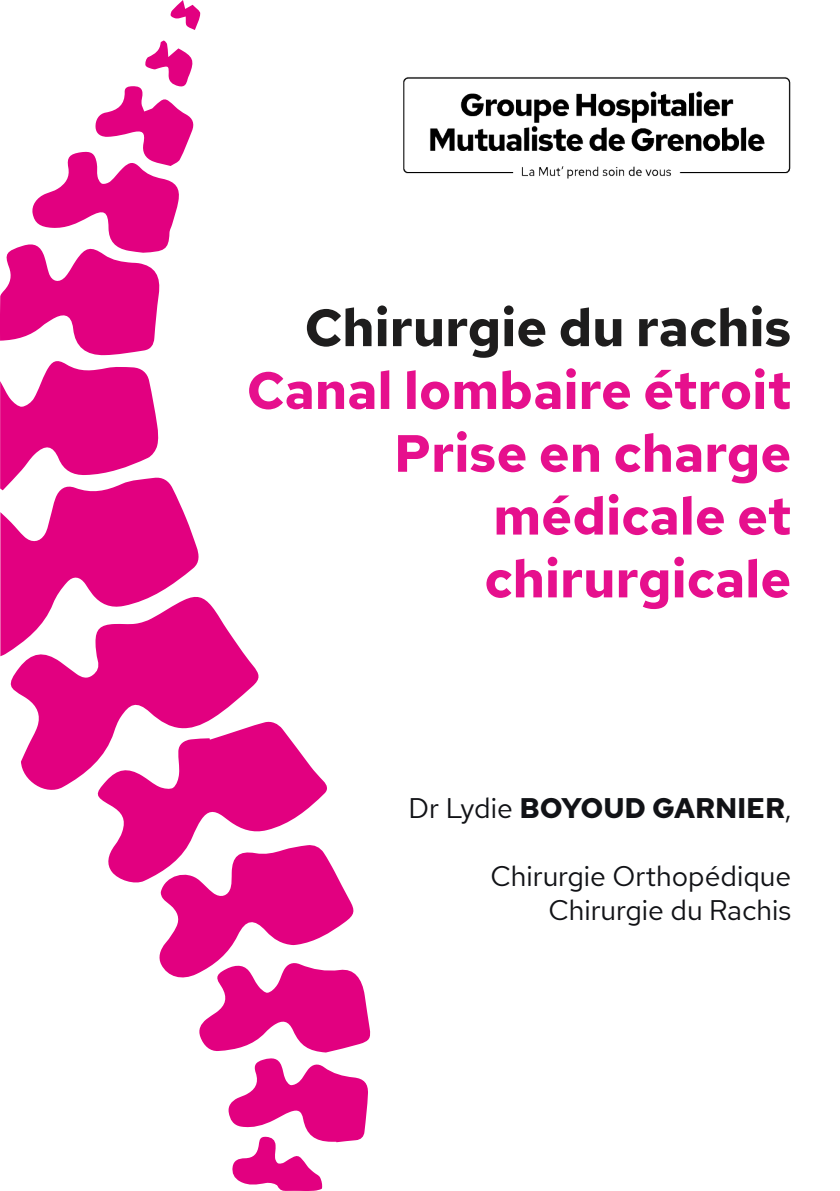
<style>
.page{position:relative;width:840px;height:1191px;background:#fff}
.page>*{position:absolute;margin:0;border:0;box-sizing:border-box;transform-origin:0 0}
.t1{font:700 52.4px/62.8px "Red Hat Text";color:#e6108d;text-align:right}
.t2{font:700 52.4px "Red Hat Text";color:#1e1d1d}
.t3{font:28.2px/34px "Red Hat Text";color:#111216;text-align:right}
.t4{font:700 28.2px "Red Hat Text";color:#111216}
.s1{font-weight:400}
</style>
<div class="page">
<svg style="left:10px;top:597px;width:249px;height:193px;fill:#e20080"></svg>
<svg style="left:94px;top:720px;width:276px;height:471px"></svg>
<svg style="left:0;top:40px;width:200px;height:616px"></svg>
<svg style="left:170px;top:0;width:30px;height:30px"></svg>
<img style="left:403px;top:77px;width:388px;height:102px">
<p class="t2" style="left:304px;top:305px;width:488px">Chirurgie du rachis</p>
<p class="t1" style="left:246px;top:363px;width:545px">Canal lombaire étroit<br>Prise en charge médicale et chirurgicale</p>
<p class="t4" style="left:408px;top:796px;width:384px"><span class="s1">Dr Lydie</span> BOYOUD GARNIER<span class="s1">,</span></p>
<p class="t3" style="left:490px;top:862px;width:302px">Chirurgie Orthopédique<br>Chirurgie du Rachis</p>
</div>
